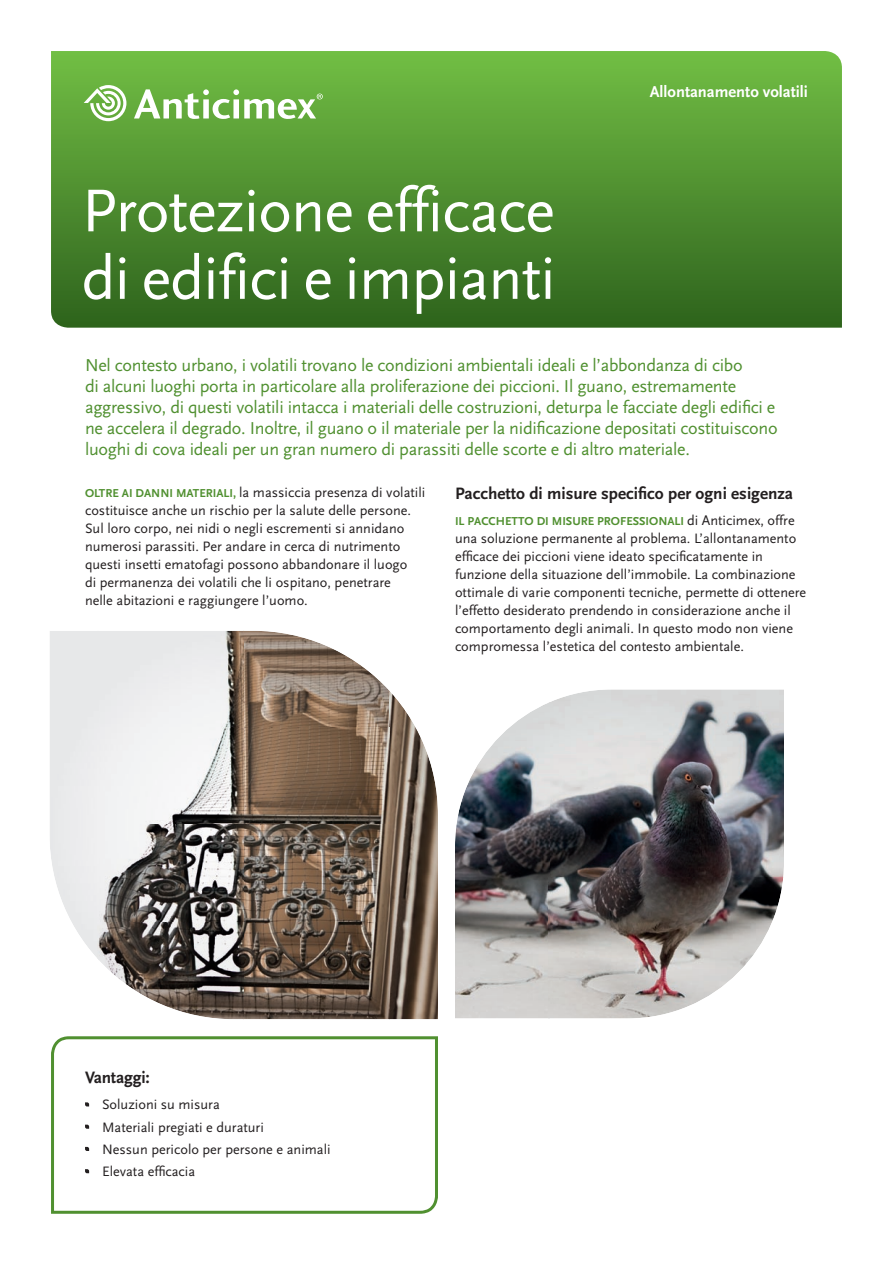
<style>
.page{position:relative;width:893px;height:1263px;background:#fff}
.page>*{position:absolute;margin:0;border:0;box-sizing:border-box;transform-origin:0 0}
.t1{font:63px/67.5px "Scala Sans";letter-spacing:-.015em;color:#fff}
.t2{font:18px/21px "Scala Sans";letter-spacing:-.015em;color:#509030}
.t3{font:700 17.25px "Scala Sans";color:#231f20}
.t4{font:700 16.5px "Scala Sans";color:#fff}
.t5{font:14.25px/18px "Scala Sans";color:#231f20}
.t6{font:700 12px "Scala Sans";color:#509030}
.s1{font-weight:700;font-size:12px;color:#509030}
.s2{font-weight:400;font-size:14.25px;color:#231f20}
</style>
<div class="page">
<svg style="left:51px;top:51px;width:791px;height:277px;background:#4f8f30"></svg>
<svg style="left:84px;top:85px;width:239px;height:36px"></svg>
<svg style="left:51px;top:1036px;width:387px;height:178px"></svg>
<svg style="left:85px;top:1102px;width:4px;height:4px"></svg>
<svg style="left:85px;top:1125px;width:4px;height:4px"></svg>
<svg style="left:85px;top:1147px;width:4px;height:4px"></svg>
<svg style="left:85px;top:1169px;width:4px;height:4px"></svg>
<img style="left:455px;top:689px;width:329px;height:329px">
<img style="left:98px;top:631px;width:291px;height:388px">
<img style="left:389px;top:690px;width:49px;height:329px">
<h1 class="t1" style="left:81px;top:178px;width:476px">Protezione efficace di edifici e impianti</h1>
<p class="t4" style="left:650px;top:83px;width:160px">Allontanamento volatili</p>
<p class="t2" style="left:85px;top:355px;width:694px">Nel contesto urbano, i volatili trovano le condizioni ambientali ideali e l’abbondanza di cibo<br>di alcuni luoghi porta in particolare alla proliferazione dei piccioni. Il guano, estremamente aggressivo, di questi volatili intacca i materiali delle costruzioni, deturpa le facciate degli edifici e ne accelera il degrado. Inoltre, il guano o il materiale per la nidificazione depositati costituiscono luoghi di cova ideali per un gran numero di parassiti delle scorte e di altro materiale.</p>
<p class="t5" style="left:85px;top:483px;width:342px"><span class="s1">OLTRE AI DANNI MATERIALI,</span> la massiccia presenza di volatili costituisce anche un rischio per la salute delle persone.<br>Sul loro corpo, nei nidi o negli escrementi si annidano numerosi parassiti. Per andare in cerca di nutrimento questi insetti ematofagi possono abbandonare il luogo<br>di permanenza dei volatili che li ospitano, penetrare<br>nelle abitazioni e raggiungere l’uomo.</p>
<p class="t3" style="left:455px;top:484px;width:340px">Pacchetto di misure specifico per ogni esigenza</p>
<p class="t6" style="left:455px;top:515px;width:341px">IL PACCHETTO DI MISURE PROFESSIONALI <span class="s2">di Anticimex, offre</span></p>
<p class="t5" style="left:455px;top:530px;width:353px">una soluzione permanente al problema. L’allontanamento efficace dei piccioni viene ideato specificatamente in funzione della situazione dell’immobile. La combinazione ottimale di varie componenti tecniche, permette di ottenere l’effetto desiderato prendendo in considerazione anche il comportamento degli animali. In questo modo non viene compromessa l’estetica del contesto ambientale.</p>
<p class="t3" style="left:85px;top:1068px;width:66px">Vantaggi:</p>
<p class="t5" style="left:102px;top:1094px;width:230px;line-height:22.2px">Soluzioni su misura<br>Materiali pregiati e duraturi<br>Nessun pericolo per persone e animali<br>Elevata efficacia</p>
</div>
